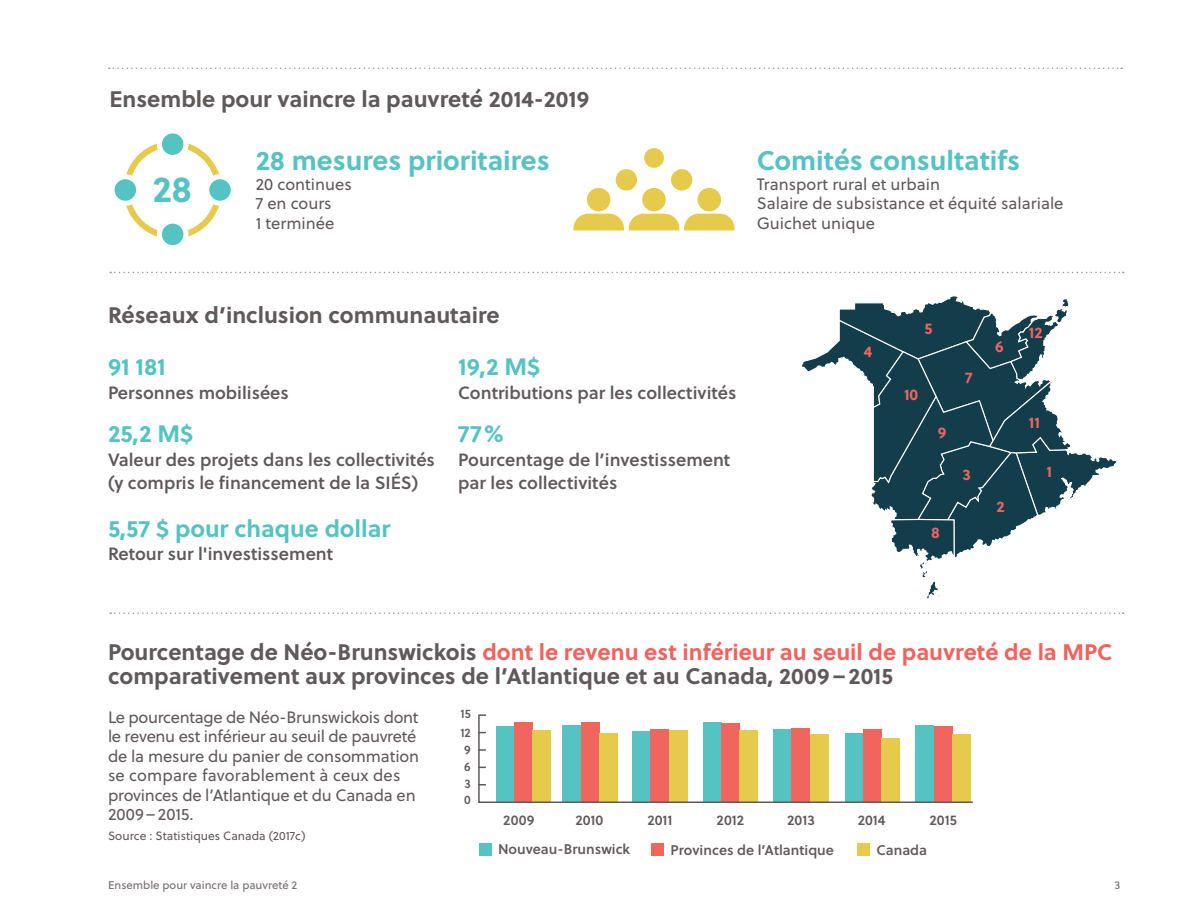
<style>
.page{position:relative;width:1188px;height:918px;background:#fff}
.page>*{position:absolute;margin:0;border:0;box-sizing:border-box;transform-origin:0 0}
.t1{font:700 36.45px "Soleil";color:#55c3c2}
.t2{font:700 27px "Soleil";color:#55c3c2}
.t3{font:700 23.7px "Soleil";color:#55c3c2}
.t4{font:700 22.5px/24px "Soleil";color:#5f595a}
.t5{font:17.85px/23.7px "Soleil Sb";color:#5f595a}
.t6{font:16.5px/19.5px "Soleil";color:#5f595a}
.t7{font:700 15.45px "Soleil";color:#f0655e}
.t8{font:600 14.1px "Soleil";color:#5f595a}
.t9{font:600 12.3px "Soleil";color:#5f595a}
.t10{font:12px "Soleil";color:#5f595a}
.t11{font:11.25px "Soleil Bk";color:#7c7677}
.s1{color:#f1635e}
</style>
<div class="page">
<svg style="left:109px;top:67px;width:1013px;height:2px"></svg>
<svg style="left:110px;top:272px;width:1014px;height:1px"></svg>
<svg style="left:110px;top:612px;width:1014px;height:2px"></svg>
<svg style="left:801px;top:296px;width:316px;height:303px"></svg>
<svg style="left:159px;top:131px;width:27px;height:26px"></svg>
<div style="left:157px;top:128px;width:32px;height:32px;border:5px solid #fff;border-radius:50%"></div>
<div style="left:159px;top:221px;width:27px;height:27px;background:#55c3c2;border-radius:50%"></div>
<div style="left:157px;top:219px;width:32px;height:31px;border:5px solid #fff;border-radius:50%"></div>
<svg style="left:112px;top:177px;width:27px;height:26px"></svg>
<div style="left:109px;top:174px;width:32px;height:32px;border:5px solid #fff;border-radius:50%"></div>
<svg style="left:207px;top:177px;width:26px;height:26px"></svg>
<div style="left:204px;top:174px;width:32px;height:32px;border:5px solid #fff;border-radius:50%"></div>
<div style="left:698px;top:188px;width:23px;height:23px;background:#e6ca4b;border-radius:50%"></div>
<div style="left:642px;top:188px;width:24px;height:23px;background:#e6ca4b;border-radius:50%"></div>
<div style="left:616px;top:169px;width:21px;height:22px;background:#e6ca4b;border-radius:50%"></div>
<div style="left:671px;top:169px;width:21px;height:22px;background:#e6ca4b;border-radius:50%"></div>
<div style="left:644px;top:148px;width:20px;height:20px;background:#e6ca4b;border-radius:50%"></div>
<svg style="left:573px;top:214px;width:162px;height:16px;background:#ead268"></svg>
<div style="left:587px;top:188px;width:23px;height:23px;background:#e6ca4b;border-radius:50%"></div>
<div style="left:479px;top:843px;width:12px;height:13px;background:#55c3c2"></div>
<div style="left:651px;top:843px;width:13px;height:13px;background:#f0655e"></div>
<div style="left:857px;top:843px;width:13px;height:13px;background:#e6ca4b"></div>
<svg style="left:478px;top:714px;width:495px;height:89px"></svg>
<p class="t4" style="left:110px;top:85px;width:481px">Ensemble pour vaincre la pauvreté 2014-2019</p>
<p class="t1" style="left:152px;top:161px;width:41px">28</p>
<p class="t2" style="left:256px;top:140px;width:296px">28 mesures prioritaires</p>
<p class="t6" style="left:256px;top:174px;width:98px">20 continues<br>7 en cours<br>1 terminée</p>
<p class="t2" style="left:757px;top:140px;width:265px">Comités consultatifs</p>
<p class="t6" style="left:757px;top:174px;width:308px">Transport rural et urbain<br>Salaire de subsistance et équité salariale<br>Guichet unique</p>
<p class="t4" style="left:108px;top:302px;width:393px">Réseaux d’inclusion communautaire</p>
<p class="t3" style="left:108px;top:348px;width:59px">91 181</p>
<p class="t5" style="left:108px;top:380px;width:182px">Personnes mobilisées</p>
<p class="t3" style="left:108px;top:415px;width:87px">25,2 M$</p>
<p class="t5" style="left:108px;top:447px;width:328px">Valeur des projets dans les collectivités (y compris le financement de la SIÉS)</p>
<p class="t3" style="left:108px;top:510px;width:284px">5,57 $ pour chaque dollar</p>
<p class="t5" style="left:108px;top:541px;width:227px">Retour sur l'investissement</p>
<p class="t3" style="left:458px;top:348px;width:83px">19,2 M$</p>
<p class="t5" style="left:458px;top:380px;width:280px">Contributions par les collectivités</p>
<p class="t3" style="left:458px;top:415px;width:47px">77%</p>
<p class="t5" style="left:458px;top:447px;width:274px">Pourcentage de l’investissement par les collectivités</p>
<p class="t7" style="left:864px;top:340px;width:10px">4</p>
<p class="t7" style="left:925px;top:317px;width:9px">5</p>
<p class="t7" style="left:904px;top:382px;width:16px">10</p>
<p class="t7" style="left:938px;top:420px;width:10px">9</p>
<p class="t7" style="left:965px;top:365px;width:9px">7</p>
<p class="t7" style="left:962px;top:462px;width:10px">3</p>
<p class="t7" style="left:931px;top:521px;width:10px">8</p>
<p class="t7" style="left:995px;top:334px;width:10px">6</p>
<p class="t7" style="left:996px;top:495px;width:10px">2</p>
<p class="t7" style="left:1029px;top:321px;width:15px">12</p>
<p class="t7" style="left:1029px;top:411px;width:13px">11</p>
<p class="t7" style="left:1047px;top:459px;width:7px">1</p>
<p class="t4" style="left:108px;top:639px;width:1006px">Pourcentage de Néo-Brunswickois <span class="s1">dont le revenu est inférieur au seuil de pauvreté de la MPC </span>comparativement aux provinces de l’Atlantique et au Canada, 2009 – 2015</p>
<p class="t6" style="left:108px;top:707px;width:313px">Le pourcentage de Néo-Brunswickois dont le revenu est inférieur au seuil de pauvreté de la mesure du panier de consommation se compare favorablement à ceux des provinces de l’Atlantique et du Canada en 2009 – 2015.</p>
<p class="t10" style="left:108px;top:827px;width:199px">Source : Statistiques Canada (2017c)</p>
<p class="t9" style="left:460px;top:705px;width:12px">15</p>
<p class="t9" style="left:460px;top:723px;width:12px">12</p>
<p class="t9" style="left:464px;top:740px;width:8px">9</p>
<p class="t9" style="left:464px;top:757px;width:8px">6</p>
<p class="t9" style="left:464px;top:774px;width:8px">3</p>
<p class="t9" style="left:464px;top:791px;width:8px">0</p>
<p class="t8" style="left:503px;top:809px;width:33px">2009</p>
<p class="t8" style="left:575px;top:809px;width:30px">2010</p>
<p class="t8" style="left:647px;top:809px;width:27px">2011</p>
<p class="t8" style="left:717px;top:809px;width:29px">2012</p>
<p class="t8" style="left:787px;top:809px;width:29px">2013</p>
<p class="t8" style="left:858px;top:809px;width:29px">2014</p>
<p class="t8" style="left:930px;top:809px;width:29px">2015</p>
<p class="t8" style="left:498px;top:839px;width:134px">Nouveau-Brunswick</p>
<p class="t8" style="left:671px;top:839px;width:165px">Provinces de l’Atlantique</p>
<p class="t8" style="left:876px;top:839px;width:52px">Canada</p>
<p class="t11" style="left:108px;top:876px;width:191px">Ensemble pour vaincre la pauvreté 2</p>
<p class="t11" style="left:1115px;top:876px;width:7px">3</p>
</div>
